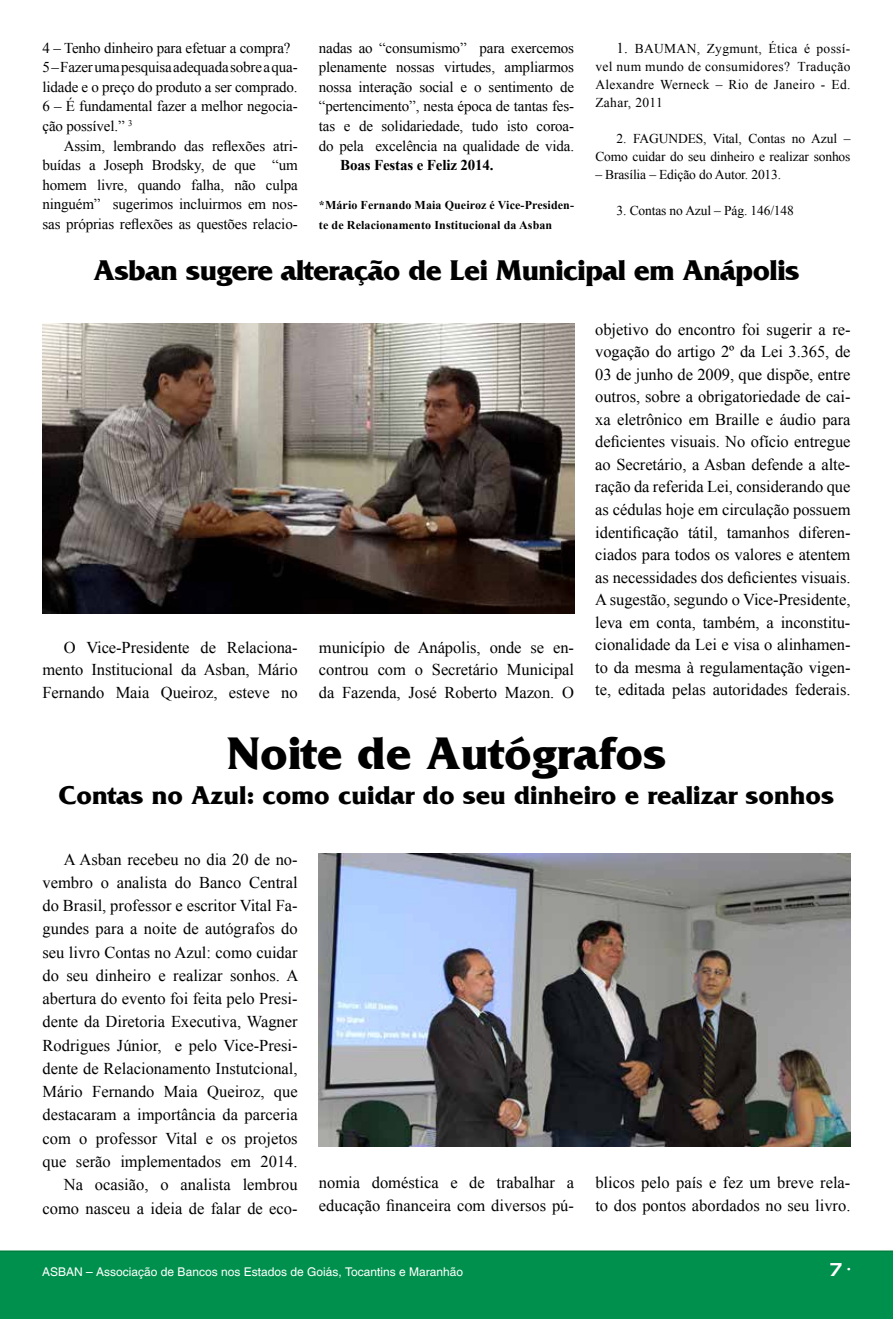
<style>
.page{position:relative;width:893px;height:1319px;background:#fff}
.page>*{position:absolute;margin:0;border:0;box-sizing:border-box;transform-origin:0 0}
.t1{font:700 48px "France";color:#000}
.t2{font:700 30px "France";letter-spacing:-.02em;color:#000}
.t3{font:700 27px "France";color:#000}
.t4{font:18px "Aero Regular SWFTE";color:#fff}
.t5{font:16.5px/22.5px "Times New Roman";color:#000;text-align:justify}
.t6{font:15px/19.5px "Times New Roman";letter-spacing:-.01em;color:#000;text-align:justify}
.t7{font:700 15px "Times New Roman";letter-spacing:-.01em;color:#000}
.t8{font:13.5px/18px "Times New Roman";letter-spacing:-.01em;color:#000;text-align:justify}
.t9{font:700 12px/19.5px "Times New Roman";letter-spacing:.01em;color:#000}
.t10{font:12px "Switzerland Plain";color:#fff}
.s1{font-size:15px}
</style>
<div class="page">
<div style="left:0;top:1250px;width:893px;height:68px;background:#00904d"></div>
<hr style="left:0;top:1250px;width:893px;height:1px;background:#007f3e">
<img style="left:43px;top:323px;width:531px;height:290px">
<img style="left:319px;top:853px;width:531px;height:293px">
<p class="t6" style="left:43px;top:38px;width:257px;text-align:left">4 – Tenho dinheiro para efetuar a compra?<br>5 – Fazer uma pesquisa adequada sobre a qua&shy;lidade e o preço do produto a ser comprado.<br>6 – É fundamental fazer a melhor negocia&shy;ção possível.” <sup>3</sup></p>
<p class="t6" style="left:43px;top:135px;width:257px;text-indent:21px">Assim, lembrando das reflexões atri&shy;buídas a Joseph Brodsky, de que “um homem livre, quando falha, não culpa ninguém” sugerimos incluirmos em nos&shy;sas próprias reflexões as questões relacio-</p>
<p class="t6" style="left:319px;top:38px;width:257px">nadas ao “consumismo” para exercemos plenamente nossas virtudes, ampliarmos nossa interação social e o sentimento de “pertencimento”, nesta época de tantas fes&shy;tas e de solidariedade, tudo isto coroa&shy;do pela excelência na qualidade de vida.</p>
<p class="t7" style="left:340px;top:155px;width:155px">Boas Festas e Feliz 2014.</p>
<p class="t9" style="left:319px;top:195px;width:257px">*Mário Fernando Maia Queiroz é Vice-Presiden&shy;te de Relacionamento Institucional da Asban</p>
<p class="t8" style="left:595px;top:39px;width:257px;text-indent:21px"><span class="s1">1.</span> BAUMAN, Zygmunt, Ética é possí&shy;vel num mundo de consumidores? Tradução Alexandre Werneck – Rio de Janeiro - Ed.<br>Zahar, 2011</p>
<p class="t8" style="left:595px;top:129px;width:257px;text-align:right">2. FAGUNDES, Vital, Contas no Azul –<br>Como cuidar do seu dinheiro e realizar sonhos</p>
<p class="t8" style="left:595px;top:165px;width:187px">– Brasília – Edição do Autor. 2013.</p>
<p class="t8" style="left:617px;top:201px;width:179px">3. Contas no Azul – Pág. 146/148</p>
<h2 class="t2" style="left:93px;top:253px;width:708px">Asban sugere alteração de Lei Municipal em Anápolis</h2>
<p class="t5" style="left:595px;top:318px;width:257px">objetivo do encontro foi sugerir a re&shy;vogação do artigo 2º da Lei 3.365, de 03 de junho de 2009, que dispõe, entre outros, sobre a obrigatoriedade de cai&shy;xa eletrônico em Braille e áudio para deficientes visuais. No ofício entregue ao Secretário, a Asban defende a alte&shy;ração da referida Lei, considerando que as cédulas hoje em circulação possuem identificação tátil, tamanhos diferen&shy;ciados para todos os valores e atentem as necessidades dos deficientes visuais.<br>A sugestão, segundo o Vice-Presidente, leva em conta, também, a inconstitu&shy;cionalidade da Lei e visa o alinhamen&shy;to da mesma à regulamentação vigen&shy;te, editada pelas autoridades federais.</p>
<h1 class="t1" style="left:227px;top:726px;width:441px">Noite de Autógrafos</h1>
<h3 class="t3" style="left:59px;top:779px;width:777px">Contas no Azul: como cuidar do seu dinheiro e realizar sonhos</h3>
<p class="t5" style="left:43px;top:635px;width:257px;text-indent:21px">O Vice-Presidente de Relaciona&shy;mento Institucional da Asban, Mário Fernando Maia Queiroz, esteve no</p>
<p class="t5" style="left:319px;top:635px;width:257px">município de Anápolis, onde se en&shy;controu com o Secretário Municipal da Fazenda, José Roberto Mazon. O</p>
<p class="t5" style="left:43px;top:847px;width:258px;line-height:23.2px;text-align:right">A Asban recebeu no dia 20 de no&shy;vembro o analista do Banco Central do Brasil, professor e escritor Vital Fa&shy;gundes para a noite de autógrafos do seu livro Contas no Azul: como cuidar do seu dinheiro e realizar sonhos. A abertura do evento foi feita pelo Presi&shy;dente da Diretoria Executiva, Wagner Rodrigues Júnior, e pelo Vice-Presi&shy;dente de Relacionamento Instutcional, Mário Fernando Maia Queiroz, que destacaram a importância da parceria com o professor Vital e os projetos que serão implementados em 2014.<br>Na ocasião, o analista lembrou como nasceu a ideia de falar de eco-</p>
<p class="t5" style="left:319px;top:1170px;width:257px;line-height:23.2px">nomia doméstica e de trabalhar a educação financeira com diversos pú-</p>
<p class="t5" style="left:595px;top:1170px;width:257px;line-height:23.2px">blicos pelo país e fez um breve rela&shy;to dos pontos abordados no seu livro.</p>
<p class="t10" style="left:42px;top:1264px;width:423px">ASBAN – Associação de Bancos nos Estados de Goiás, Tocantins e Maranhão</p>
<p class="t4" style="left:831px;top:1258px;width:21px">7 •</p>
</div>
